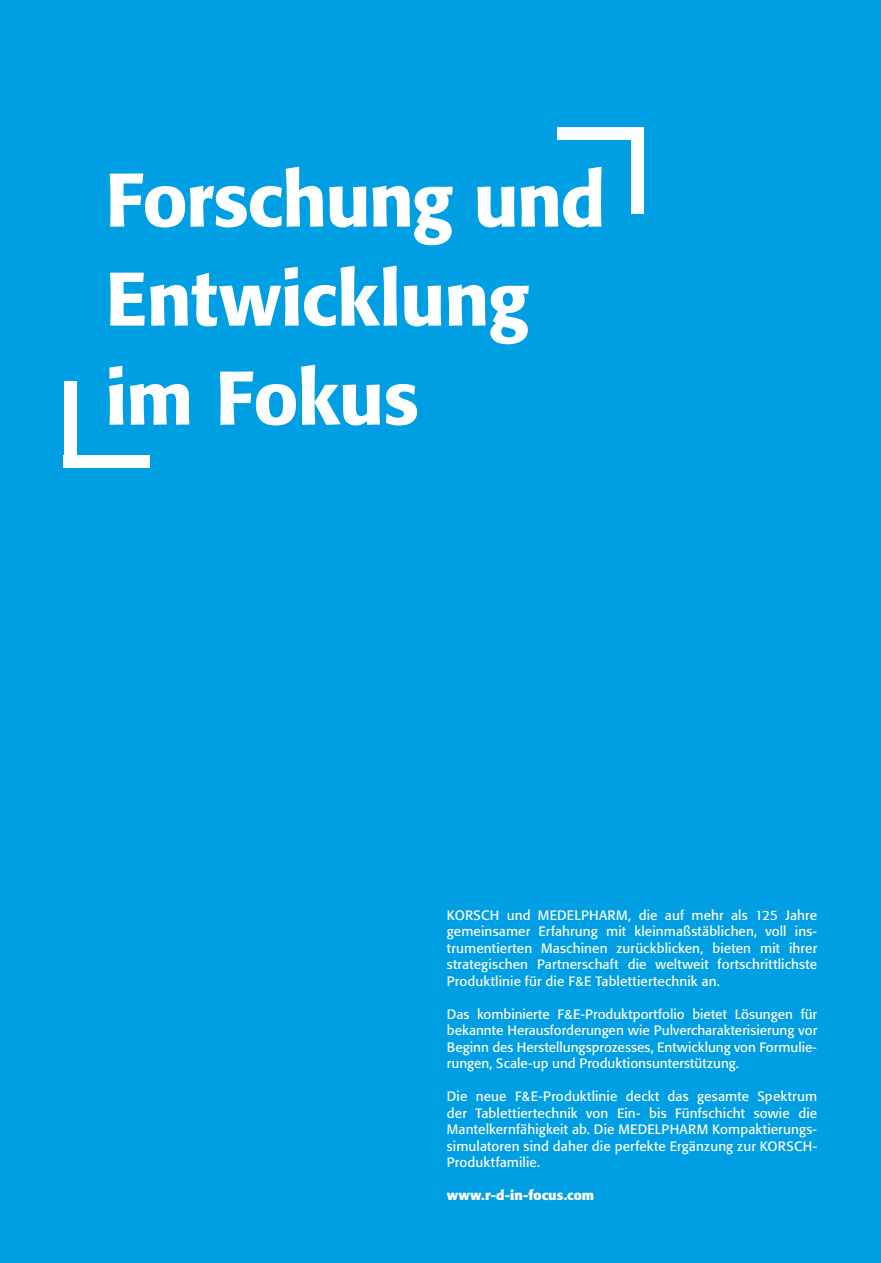
<style>
.page{position:relative;width:881px;height:1263px;background:#fff}
.page>*{position:absolute;margin:0;border:0;box-sizing:border-box;transform-origin:0 0}
.t1{font:500 75px/99px "Formata";letter-spacing:-.015em;color:#fff}
.t2{font:13.5px/16.5px "Formata";letter-spacing:.01em;color:#fff;text-align:justify}
.t3{font:700 13.5px "Formata";letter-spacing:.005em;color:#fff}
</style>
<div class="page">
<div style="left:0;top:0;width:880px;height:1263px;background:#009ee3"></div>
<div style="left:64px;top:382px;width:13px;height:85px;background:#fff"></div>
<div style="left:64px;top:455px;width:86px;height:13px;background:#fff"></div>
<div style="left:630px;top:129px;width:13px;height:85px;background:#fff"></div>
<div style="left:557px;top:128px;width:86px;height:12px;background:#fff"></div>
<h1 class="t1" style="left:105px;top:150px;width:501px">Forschung und<br>Entwicklung im Fokus</h1>
<p class="t2" style="left:446px;top:907px;width:371px">KORSCH und MEDELPHARM, die auf mehr als 125 Jahre gemeinsamer Erfahrung mit kleinmaßstäblichen, voll ins&shy;trumentierten Maschinen zurückblicken, bieten mit ihrer strategischen Partnerschaft die weltweit fortschrittlichste Produktlinie für die F&amp;E Tablettiertechnik an.</p>
<p class="t2" style="left:446px;top:1005px;width:371px">Das kombinierte F&amp;E-Produktportfolio bietet Lösungen für bekannte Herausforderungen wie Pulvercharakterisierung vor Beginn des Herstellungsprozesses, Entwicklung von Formulie&shy;rungen, Scale-up und Produktionsunterstützung.</p>
<p class="t2" style="left:446px;top:1088px;width:371px">Die neue F&amp;E-Produktlinie deckt das gesamte Spektrum der Tablettiertechnik von Ein- bis Fünfschicht sowie die Mantelkernfähigkeit ab. Die MEDELPHARM Kompaktierungs&shy;simulatoren sind daher die perfekte Ergänzung zur KORSCH-Produktfamilie.</p>
<p class="t3" style="left:446px;top:1187px;width:149px">www.r-d-in-focus.com</p>
</div>
